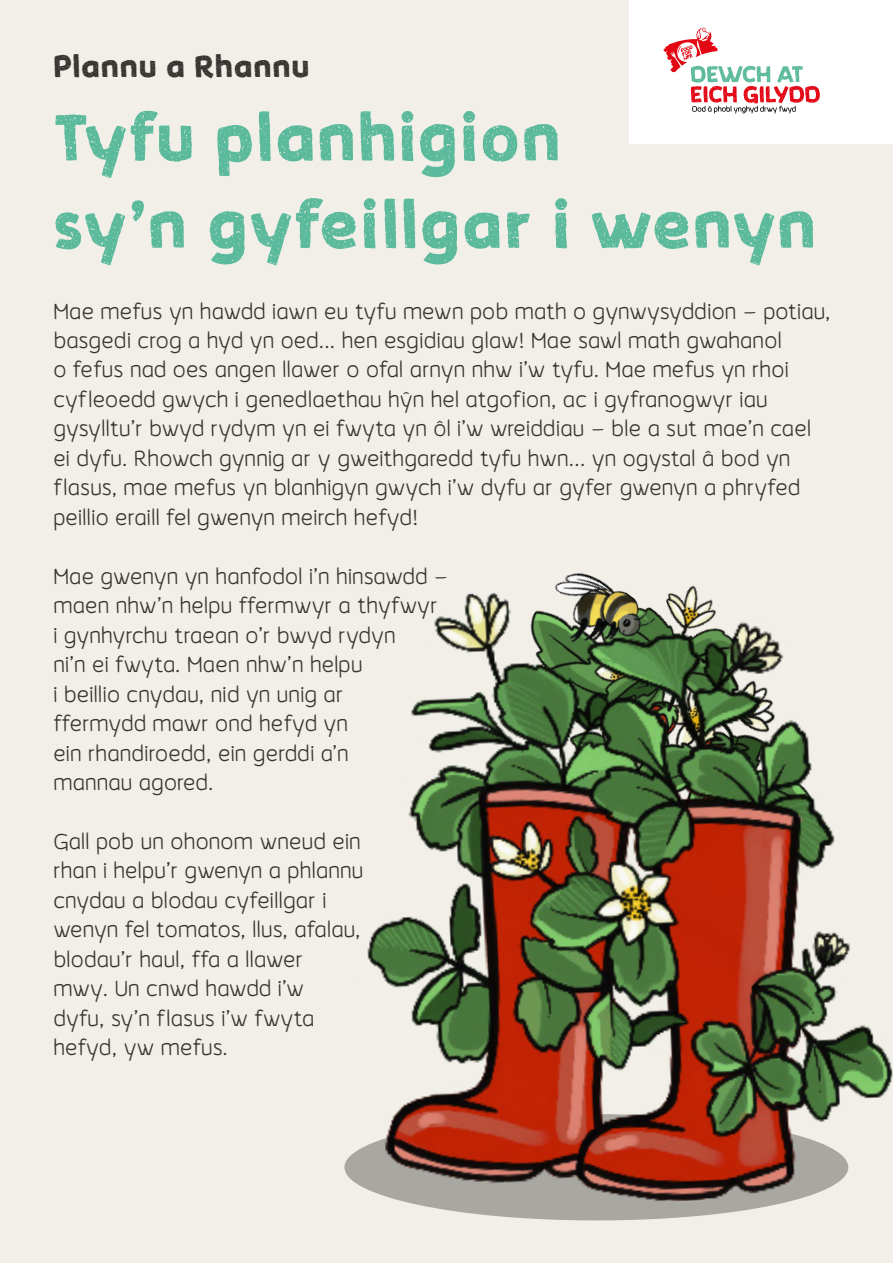
<style>
.page{position:relative;width:893px;height:1263px;background:#f1efe8}
.page>*{position:absolute;margin:0;border:0;box-sizing:border-box;transform-origin:0 0}
.t1{font:700 66.45px/87.3px "Koarawild";letter-spacing:.07em;color:#5bba9c}
.t2{font:700 31.05px "Koarawild";letter-spacing:.07em;color:#393431}
.t3{font:300 22.35px/29.4px "Koara";letter-spacing:.07em;color:#393431}
</style>
<div class="page">
<img style="left:344px;top:573px;width:549px;height:648px">
<div style="left:629px;top:0;width:264px;height:144px;background:#fff"></div>
<svg style="left:663px;top:27px;width:157px;height:87px"></svg>
<p class="t2" style="left:54px;top:46px;width:256px">Plannu a Rhannu</p>
<p class="t1" style="left:54px;top:93px;width:762px">Tyfu planhigion<br>sy’n gyfeillgar i wenyn</p>
<p class="t3" style="left:54px;top:297px;width:777px">Mae mefus yn hawdd iawn eu tyfu mewn pob math o gynwysyddion – potiau, basgedi crog a hyd yn oed... hen esgidiau glaw! Mae sawl math gwahanol<br>o fefus nad oes angen llawer o ofal arnyn nhw i’w tyfu. Mae mefus yn rhoi cyfleoedd gwych i genedlaethau hŷn hel atgofion, ac i gyfranogwyr iau gysylltu’r bwyd rydym yn ei fwyta yn ôl i’w wreiddiau – ble a sut mae’n cael ei dyfu. Rhowch gynnig ar y gweithgaredd tyfu hwn... yn ogystal â bod yn flasus, mae mefus yn blanhigyn gwych i’w dyfu ar gyfer gwenyn a phryfed peillio eraill fel gwenyn meirch hefyd!</p>
<p class="t3" style="left:54px;top:562px;width:395px">Mae gwenyn yn hanfodol i’n hinsawdd – maen nhw’n helpu ffermwyr a thyfwyr<br>i gynhyrchu traean o’r bwyd rydyn<br>ni’n ei fwyta. Maen nhw’n helpu<br>i beillio cnydau, nid yn unig ar<br>ffermydd mawr ond hefyd yn<br>ein rhandiroedd, ein gerddi a’n<br>mannau agored.</p>
<p class="t3" style="left:54px;top:827px;width:310px">Gall pob un ohonom wneud ein rhan i helpu’r gwenyn a phlannu cnydau a blodau cyfeillgar i wenyn fel tomatos, llus, afalau, blodau’r haul, ffa a llawer<br>mwy. Un cnwd hawdd i’w<br>dyfu, sy’n flasus i’w fwyta hefyd, yw mefus.</p>
</div>
